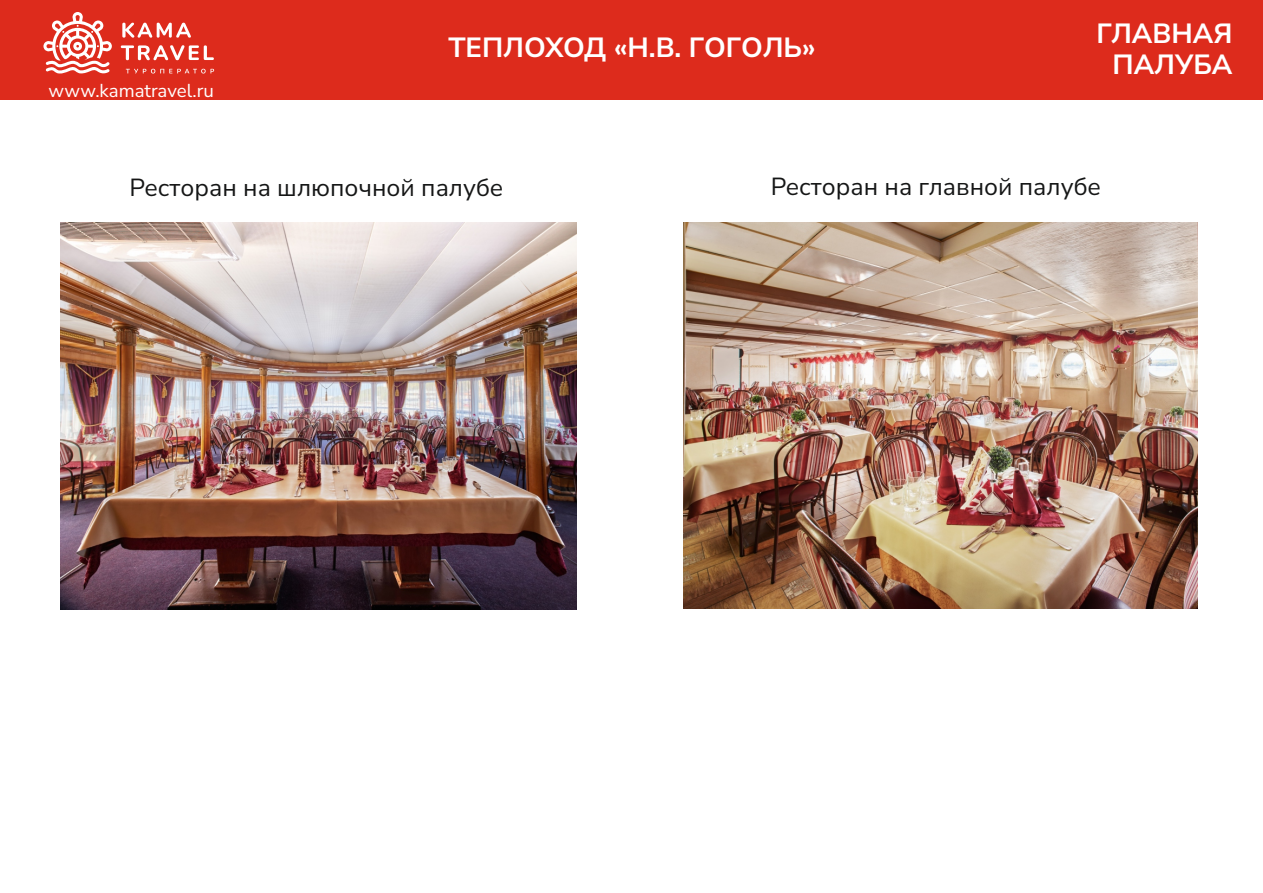
<style>
.page{position:relative;width:1263px;height:893px;background:#fff}
.page>*{position:absolute;margin:0;border:0;box-sizing:border-box;transform-origin:0 0}
.t1{font:700 27.75px/31.7px "Nunito Sans";color:#fff;text-align:center}
.t2{font:24.6px "Nunito Sans";color:#151616}
.t3{font:18.6px "Nunito Sans";color:#fff}
</style>
<div class="page">
<div style="left:0;top:0;width:1263px;height:100px;background:#dd2b1c"></div>
<svg style="left:121px;top:23px;width:93px;height:37px"></svg>
<svg style="left:126px;top:69px;width:88px;height:5px"></svg>
<svg style="left:43px;top:12px;width:69px;height:62px"></svg>
<img style="left:683px;top:222px;width:514px;height:386px">
<img style="left:61px;top:223px;width:515px;height:386px">
<p class="t3" style="left:49px;top:79px;width:167px">www.kamatravel.ru</p>
<p class="t1" style="left:448px;top:32px;width:369px">ТЕПЛОХОД «Н.В. ГОГОЛЬ»</p>
<p class="t1" style="left:1096px;top:18px;width:138px">ГЛАВНАЯ<br>ПАЛУБА</p>
<p class="t2" style="left:129px;top:171px;width:375px">Ресторан на шлюпочной палубе</p>
<p class="t2" style="left:771px;top:170px;width:332px">Ресторан на главной палубе</p>
</div>
